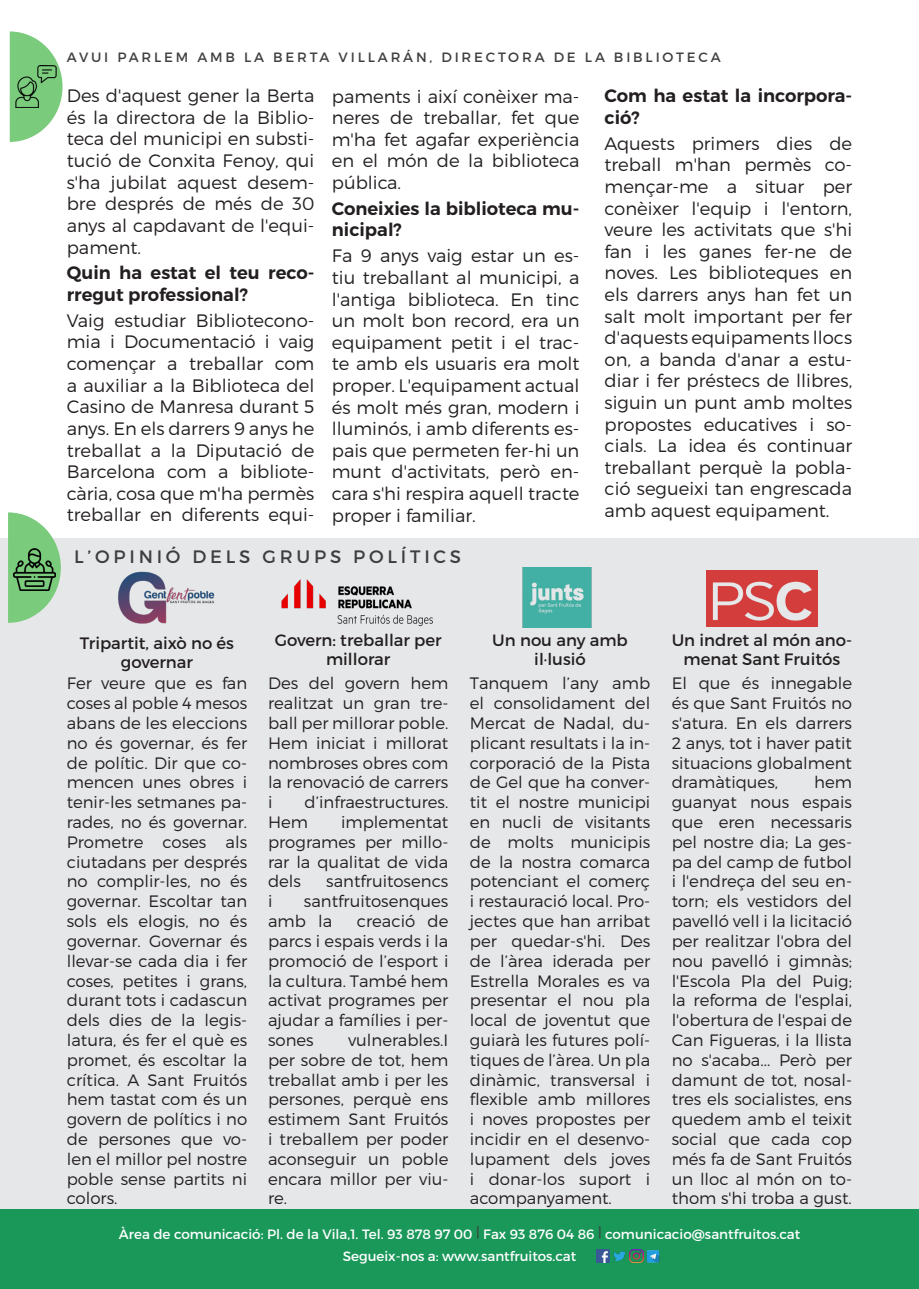
<style>
.page{position:relative;width:919px;height:1289px;background:#fff}
.page>*{position:absolute;margin:0;border:0;box-sizing:border-box;transform-origin:0 0}
.t1{font:300 18px/21.6px "Montserrat";color:#231f20;text-align:justify}
.t2{font:600 18px/21.6px "Montserrat";color:#231f20}
.t3{font:18px "Montserrat";letter-spacing:.21em;color:#3e3e3f}
.t4{font:300 16.5px/19.8px "Montserrat";color:#231f20;text-align:justify}
.t5{font:16.5px/19.5px "Montserrat";color:#231f20;text-align:center}
.t6{font:16.35px/19.5px "Montserrat";color:#231f20;text-align:center}
.t7{font:13.5px "Montserrat";color:#fff}
.t8{font:13.5px "Montserrat";letter-spacing:.21em;color:#3e3e3f}
.s1{color:#3e3e3f}
</style>
<div class="page">
<div style="left:0;top:538px;width:918px;height:717px;background:#e6e7e9"></div>
<img style="left:118px;top:571px;width:97px;height:53px">
<div style="left:0;top:1209px;width:918px;height:79px;background:#1a985a"></div>
<img style="left:522px;top:567px;width:70px;height:60px">
<img style="left:281px;top:579px;width:152px;height:48px">
<img style="left:706px;top:570px;width:111px;height:56px">
<img style="left:596px;top:1249px;width:13px;height:13px">
<img style="left:613px;top:1251px;width:13px;height:10px">
<img style="left:629px;top:1249px;width:14px;height:13px">
<img style="left:646px;top:1250px;width:13px;height:12px">
<svg style="left:10px;top:31px;width:53px;height:111px"></svg>
<img style="left:15px;top:65px;width:42px;height:43px">
<svg style="left:8px;top:512px;width:53px;height:111px"></svg>
<img style="left:13px;top:548px;width:43px;height:42px">
<p class="t8" style="left:67px;top:49px;width:655px">AVUI PARLEM AMB LA BERTA VILLARÁN, DIRECTORA DE LA BIBLIOTECA</p>
<p class="t1" style="left:67px;top:85px;width:249px">Des d'aquest gener la Berta és la directora de la Biblio&shy;teca del municipi en substi&shy;tució de Conxita Fenoy, qui s'ha jubilat aquest desem&shy;bre després de més de 30 anys al capdavant de l'equi&shy;pament.</p>
<p class="t2" style="left:67px;top:262px;width:249px">Quin ha estat el teu reco&shy;rregut professional?</p>
<p class="t1" style="left:67px;top:309px;width:249px">Vaig estudiar Bibliotecono&shy;mia i Documentació i vaig començar a treballar com a auxiliar a la Biblioteca del Casino de Manresa durant 5 anys. En els darrers 9 anys he treballat a la Diputació de Barcelona com a bibliote&shy;cària, cosa que m'ha permès treballar en diferents equi-</p>
<p class="t1" style="left:332px;top:85px;width:249px">paments i així conèixer ma&shy;neres de treballar, fet que m'ha fet agafar experiència en el món de la biblioteca pública.</p>
<p class="t2" style="left:332px;top:198px;width:249px">Coneixies la biblioteca mu&shy;nicipal?</p>
<p class="t1" style="left:332px;top:245px;width:249px">Fa 9 anys vaig estar un es&shy;tiu treballant al municipi, a l'antiga biblioteca. En tinc un molt bon record, era un equipament petit i el trac&shy;te amb els usuaris era molt proper. L'equipament actual és molt més gran, modern i lluminós, i amb diferents es&shy;pais que permeten fer-hi un munt d'activitats, però en&shy;cara s'hi respira aquell tracte proper i familiar.</p>
<p class="t3" style="left:74px;top:545px;width:388px">L’OPINIÓ DELS GRUPS POLÍTICS</p>
<p class="t2" style="left:604px;top:85px;width:249px">Com ha estat la incorpora&shy;ció?</p>
<p class="t1" style="left:604px;top:132px;width:249px">Aquests primers dies de treball m'han permès co&shy;mençar-me a situar per conèixer l'equip i l'entorn, veure les activitats que s'hi fan i les ganes fer-ne de noves. Les biblioteques en els darrers anys han fet un salt molt important per fer d'aquests equipaments llocs on, a banda d'anar a estu&shy;diar i fer préstecs de llibres, siguin un punt amb moltes propostes educatives i so&shy;cials. La idea és continuar treballant perquè la pobla&shy;ció segueixi tan engrescada amb aquest equipament.</p>
<p class="t5" style="left:80px;top:633px;width:156px">Tripartit, això no és governar</p>
<p class="t5" style="left:671px;top:630px;width:182px">Un indret al món ano&shy;menat Sant Fruitós</p>
<p class="t5" style="left:275px;top:630px;width:168px">Govern: treballar per millorar</p>
<p class="t6" style="left:492px;top:630px;width:137px">Un nou any amb il·lusió</p>
<p class="t4" style="left:67px;top:673px;width:182px">Fer veure que es fan coses al poble 4 mesos abans de les eleccions no és governar, és fer de polític. Dir que co&shy;mencen unes obres i tenir-les setmanes pa&shy;rades, no és governar.<br>Prometre coses als ciutadans per després no complir-les, no és governar. Escoltar tan sols els elogis, no és governar. Governar és llevar-se cada dia i fer coses, petites i grans, durant tots i cadascun dels dies de la legis&shy;latura, és fer el què es promet, és escoltar la crítica. A Sant Fruitós hem tastat com és un govern de polítics i no de persones que vo&shy;len el millor pel nostre poble sense partits ni colors.</p>
<p class="t4" style="left:268px;top:673px;width:182px">Des del govern hem realitzat un gran tre&shy;ball per millorar poble.<br>Hem iniciat i millorat nombroses obres com la renovació de carrers i</p>
<p class="t4" style="left:268px;top:792px;width:182px;text-indent:37px">d’infraestructures.<br>Hem</p>
<p class="t4" style="left:268px;top:812px;width:182px;text-indent:73px">implementat programes per millo&shy;rar la qualitat de vida dels</p>
<p class="t4" style="left:326px;top:871px;width:124px">santfruitosencs</p>
<p class="t4" style="left:268px;top:891px;width:182px;text-indent:36px">santfruitosenques amb la</p>
<p class="t4" style="left:268px;top:891px;width:6px">i</p>
<p class="t4" style="left:268px;top:911px;width:182px;text-indent:89px">creació de parcs i espais verds i la promoció de l’esport i la cultura. També hem activat programes per ajudar a famílies i per&shy;sones</p>
<p class="t4" style="left:268px;top:1029px;width:182px;text-indent:80px">vulnerables.I per sobre de tot, hem treballat amb i per les persones, perquè ens estimem Sant Fruitós i treballem per poder aconseguir un poble encara millor per viu&shy;re.</p>
<p class="t4" style="left:470px;top:673px;width:182px">Tanquem l’any amb el consolidament del Mercat de Nadal, du&shy;plicant resultats i la in&shy;corporació de la Pista de Gel que ha conver&shy;tit el nostre municipi en nucli de visitants de molts municipis de la nostra comarca potenciant el comerç i restauració local. Pro&shy;jectes que han arribat per quedar-s'hi. Des de l’àrea iderada per Estrella Morales es va presentar el nou pla local de joventut que guiarà les futures polí&shy;tiques de l’àrea. Un pla dinàmic, transversal i flexible amb millores i noves propostes per incidir en el desenvo&shy;lupament dels joves i donar-los suport i acompanyament.</p>
<p class="t4" style="left:671px;top:673px;width:182px">El que és innegable és que Sant Fruitós no s'atura. En els darrers 2 anys, tot i haver patit situacions globalment dramàtiques,</p>
<p class="t4" style="left:671px;top:772px;width:182px;text-indent:142px">hem guanyat nous espais que eren necessaris pel nostre dia; La ges&shy;pa del camp de futbol i l'endreça del seu en&shy;torn; els vestidors del pavelló vell i la licitació per realitzar l'obra del nou pavelló i gimnàs; l'Escola Pla del Puig; la reforma de l'esplai, l'obertura de l'espai de Can Figueras, i la llista no s'acaba... Però per damunt de tot, nosal&shy;tres els socialistes, ens quedem amb el teixit social que cada cop més fa de Sant Fruitós un lloc al món on to&shy;thom s'hi troba a gust.</p>
<p class="t7" style="left:119px;top:1225px;width:682px">Àrea de comunicació: Pl. de la Vila,1. Tel. 93 878 97 00 <span class="s1">|</span> Fax 93 876 04 86 <span class="s1">|</span> comunicacio@santfruitos.cat</p>
<p class="t7" style="left:342px;top:1248px;width:235px">Segueix-nos a: www.santfruitos.cat</p>
</div>
